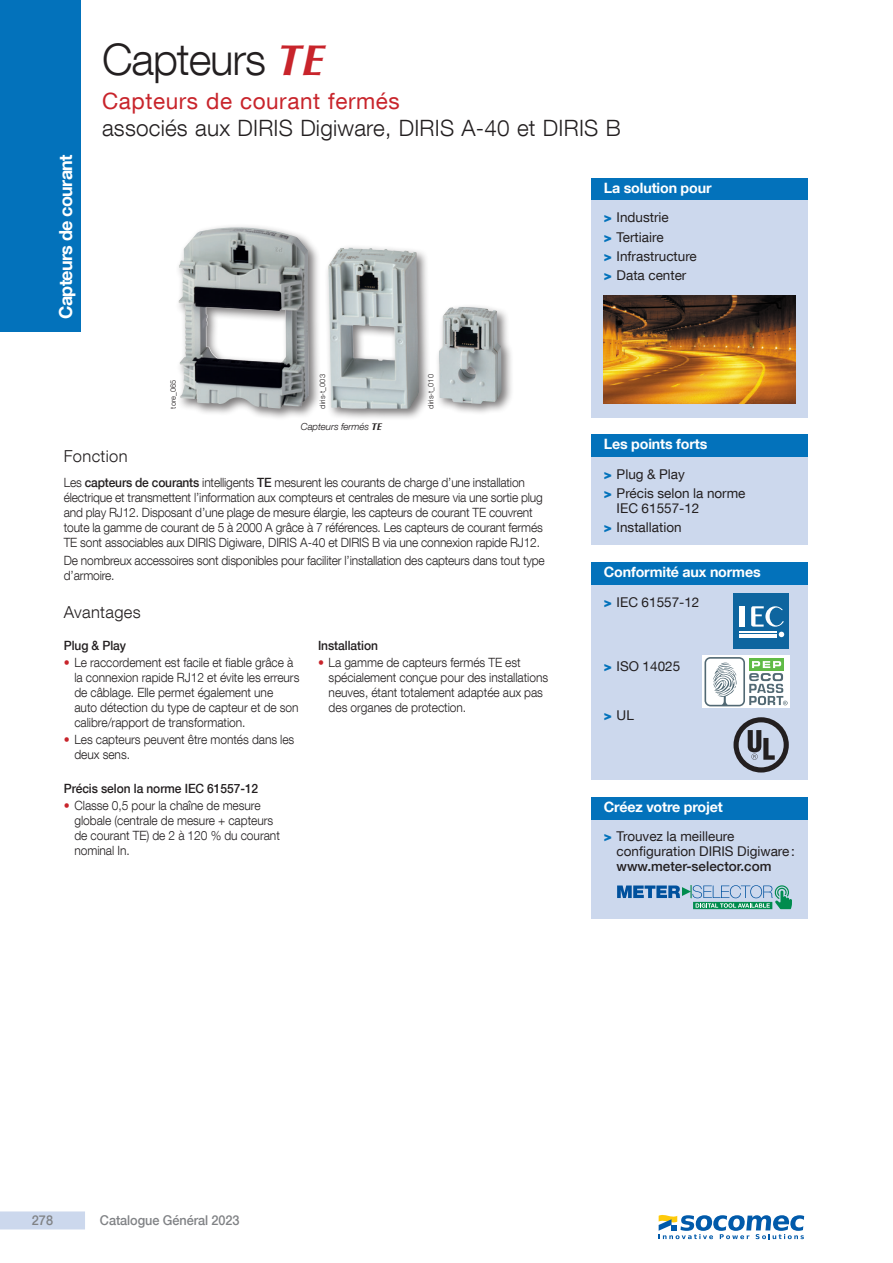
<style>
.page{position:relative;width:893px;height:1263px;background:#fff}
.page>*{position:absolute;margin:0;border:0;box-sizing:border-box;transform-origin:0 0}
.TITRE_page_1{font:300 43.5px "Helvetica Neue LT Com";letter-spacing:-.025em;color:#231f20}
.Calibre{font:300 22.5px "Helvetica Neue LT Com";letter-spacing:.01em;color:#231f20}
.Sous_famille{font:22.5px "Helvetica Neue LT Com";letter-spacing:.025em;color:#c8242b}
.t1{font:700 18px "Helvetica Neue LT Com";letter-spacing:-.04em;color:#fff}
.sous_titre_1ere_p{font:300 16.5px "Helvetica Neue LT Com";letter-spacing:.02em;color:#231f20}
.navig_titre{font:700 14.25px "Helvetica Neue LT Com";letter-spacing:-.01em;color:#fff}
.t2{font:13.5px/15px "Helvetica Neue LT Com";color:#231f20}
.t3{font:500 13.5px "Helvetica Neue LT Com";letter-spacing:-.005em;color:#808285;scale:.94 1}
.texte_light_8_5pt{font:300 12.75px/15px "Helvetica Neue LT Com";letter-spacing:-.015em;color:#231f20;scale:.94 1}
.Texte_medium_8_5{font:500 12.75px "Helvetica Neue LT Com";letter-spacing:-.005em;color:#231f20;scale:.94 1}
.Legende_PRODUIT{font:italic 300 9.75px "Helvetica Neue LT Com";letter-spacing:-.01em;color:#231f20}
.reference{font:300 7.5px "Helvetica Neue LT Com";color:#231f20}
.s1{font-family:"Optima LT Std";font-weight:700;font-style:italic;color:#c8242b}
.s2{font-family:"Optima LT Std";font-weight:700}
.s3{font-weight:900;color:#0372bb}
.s4{font-weight:500}
.s5{color:#c8242b}
</style>
<div class="page">
<div style="left:0;top:1211px;width:85px;height:18px;background:#ccd8ed"></div>
<div style="left:0;top:0;width:81px;height:332px;background:#0372bb"></div>
<div style="left:591px;top:457px;width:217px;height:88px;background:#ccd8ed"></div>
<div style="left:591px;top:434px;width:217px;height:23px;background:#0372bb"></div>
<div style="left:591px;top:200px;width:217px;height:217px;background:#ccd8ed"></div>
<div style="left:591px;top:179px;width:217px;height:21px;background:#0372bb"></div>
<img style="left:603px;top:295px;width:193px;height:109px">
<div style="left:591px;top:584px;width:217px;height:196px;background:#ccd8ed"></div>
<div style="left:591px;top:562px;width:217px;height:22px;background:#0372bb"></div>
<div style="left:733px;top:593px;width:56px;height:55px;background:#0e659f"></div>
<hr style="left:740px;top:632px;width:37px;height:1px;background:#fff">
<hr style="left:740px;top:634px;width:37px;height:1px;background:#fff">
<hr style="left:740px;top:636px;width:37px;height:1px;background:#fff">
<div style="left:740px;top:606px;width:5px;height:21px;background:#fff"></div>
<svg style="left:751px;top:606px;width:33px;height:31px"></svg>
<svg style="left:702px;top:656px;width:88px;height:52px"></svg>
<svg style="left:704px;top:657px;width:84px;height:49px;background:#c7d4cd"></svg>
<svg style="left:733px;top:717px;width:56px;height:55px"></svg>
<div style="left:591px;top:819px;width:217px;height:99px;background:#ccd8ed"></div>
<div style="left:591px;top:797px;width:217px;height:22px;background:#0372bb"></div>
<svg style="left:617px;top:885px;width:175px;height:24px"></svg>
<div style="left:435px;top:303px;width:79px;height:113px;background:#231f20;opacity:.6"></div>
<img style="left:439px;top:307px;width:63px;height:97px">
<div style="left:324px;top:244px;width:107px;height:177px;background:#231f20;opacity:.6"></div>
<img style="left:328px;top:248px;width:91px;height:161px">
<div style="left:175px;top:223px;width:146px;height:198px;background:#231f20;opacity:.6"></div>
<img style="left:179px;top:228px;width:44px;height:144px">
<svg style="left:659px;top:1215px;width:145px;height:24px"></svg>
<h3 class="t1" style="left:54px;top:319px;width:166px;rotate:-90deg">Capteurs de courant</h3>
<p class="TITRE_page_1" style="left:102px;top:33px;width:223px">Capteurs <span class="s1">TE</span></p>
<p class="Sous_famille" style="left:102px;top:87px;width:299px">Capteurs de courant fermés</p>
<p class="Calibre" style="left:102px;top:114px;width:520px">associés aux DIRIS Digiware, DIRIS A-40 et DIRIS B</p>
<p class="navig_titre" style="left:604px;top:179px;width:109px">La solution pour</p>
<p class="reference" style="left:169px;top:409px;width:30px;rotate:-90deg">tore_065</p>
<p class="reference" style="left:318px;top:409px;width:36px;rotate:-90deg">diris-t_003</p>
<p class="reference" style="left:426px;top:409px;width:36px;rotate:-90deg">diris-t_010</p>
<p class="Legende_PRODUIT" style="left:301px;top:421px;width:83px">Capteurs fermés <span class="s2">TE</span></p>
<p class="t2" style="left:604px;top:210px;width:67px"><span class="s3">&gt;</span> Industrie</p>
<p class="t2" style="left:604px;top:229px;width:61px"><span class="s3">&gt;</span> Tertiaire</p>
<p class="t2" style="left:604px;top:248px;width:95px"><span class="s3">&gt;</span> Infrastructure</p>
<p class="t2" style="left:604px;top:267px;width:84px"><span class="s3">&gt;</span> Data center</p>
<p class="sous_titre_1ere_p" style="left:64px;top:446px;width:65px">Fonction</p>
<p class="texte_light_8_5pt" style="left:64px;top:475px;width:511px">Les <span class="s4">capteurs de courants</span> intelligents <span class="s4">TE</span> mesurent les courants de charge d’une installation électrique et transmettent l’information aux compteurs et centrales de mesure via une sortie plug and play RJ12. Disposant d’une plage de mesure élargie, les capteurs de courant TE couvrent toute la gamme de courant de 5 à 2000 A grâce à 7 références. Les capteurs de courant fermés TE sont associables aux DIRIS Digiware, DIRIS A-40 et DIRIS B via une connexion rapide RJ12.</p>
<p class="texte_light_8_5pt" style="left:64px;top:552px;width:513px">De nombreux accessoires sont disponibles pour faciliter l’installation des capteurs dans tout type d’armoire.</p>
<p class="sous_titre_1ere_p" style="left:64px;top:602px;width:78px">Avantages</p>
<p class="Texte_medium_8_5" style="left:64px;top:637px;width:68px">Plug &amp; Play</p>
<p class="texte_light_8_5pt" style="left:74px;top:654px;width:241px;text-indent:-11px"><span class="s5">•</span> Le raccordement est facile et fiable grâce à la connexion rapide RJ12 et évite les erreurs de câblage. Elle permet également une<br>auto détection du type de capteur et de son calibre/rapport de transformation.</p>
<p class="texte_light_8_5pt" style="left:74px;top:731px;width:236px;text-indent:-11px"><span class="s5">•</span> Les capteurs peuvent être montés dans les deux sens.</p>
<p class="Texte_medium_8_5" style="left:64px;top:781px;width:208px">Précis selon la norme IEC 61557-12</p>
<p class="texte_light_8_5pt" style="left:74px;top:798px;width:220px;text-indent:-11px"><span class="s5">•</span> Classe 0,5 pour la chaîne de mesure globale (centrale de mesure + capteurs de courant TE) de 2 à 120 % du courant nominal In.</p>
<p class="Texte_medium_8_5" style="left:318px;top:637px;width:65px">Installation</p>
<p class="texte_light_8_5pt" style="left:329px;top:654px;width:235px;text-indent:-11px"><span class="s5">•</span> La gamme de capteurs fermés TE est spécialement conçue pour des installations neuves, étant totalement adaptée aux pas des organes de protection.</p>
<p class="navig_titre" style="left:604px;top:435px;width:105px">Les points forts</p>
<p class="t2" style="left:604px;top:466px;width:83px"><span class="s3">&gt;</span> Plug &amp; Play</p>
<p class="t2" style="left:617px;top:486px;width:130px;text-indent:-13px"><span class="s3">&gt;</span> Précis selon la norme<br>IEC 61557-12</p>
<p class="t2" style="left:604px;top:520px;width:79px"><span class="s3">&gt;</span> Installation</p>
<p class="navig_titre" style="left:604px;top:563px;width:158px">Conformité aux normes</p>
<p class="t2" style="left:604px;top:594px;width:97px"><span class="s3">&gt;</span> IEC 61557-12</p>
<p class="t2" style="left:604px;top:658px;width:78px"><span class="s3">&gt;</span> ISO 14025</p>
<p class="t2" style="left:604px;top:707px;width:32px"><span class="s3">&gt;</span> UL</p>
<p class="navig_titre" style="left:604px;top:797px;width:121px">Créez votre projet</p>
<p class="t2" style="left:617px;top:829px;width:180px;text-indent:-13px"><span class="s3">&gt;</span> Trouvez la meilleure configuration DIRIS Digiware: <span class="s4">www.meter-selector.com</span></p>
<p class="t3" style="left:32px;top:1212px;width:24px">278</p>
<p class="t3" style="left:100px;top:1212px;width:150px">Catalogue Général 2023</p>
</div>
